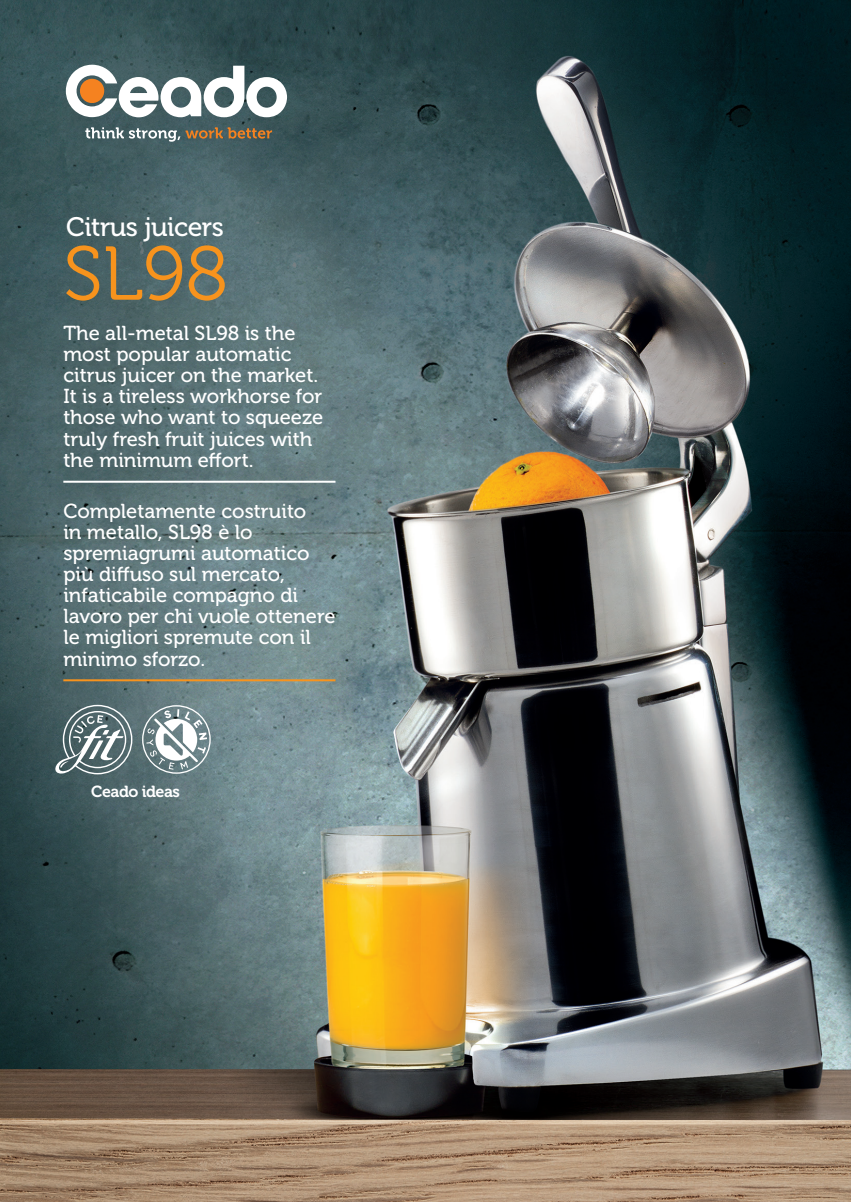
<style>
.page{position:relative;width:851px;height:1202px;background:#fff}
.page>*{position:absolute;margin:0;border:0;box-sizing:border-box;transform-origin:0 0}
.t1{font:76px "Museo 300";color:#f7931d}
.t2{font:26.6px "Museo 500";letter-spacing:-.02em;color:#fff}
.t3{font:20.2px/21.2px "Museo 500";color:#fff}
.t4{font:16px "Museo 700";letter-spacing:-.03em;color:#fff}
</style>
<div class="page">
<img style="left:0;top:0;width:850px;height:1202px">
<svg style="left:66px;top:65px;width:221px;height:52px"></svg>
<div style="left:80px;top:79px;width:24px;height:24px;background:#f58220;border-radius:50%"></div>
<svg style="left:85px;top:127px;width:187px;height:15px;background:#72776e"></svg>
<hr style="left:63px;top:679px;width:272px;height:2px;background:#f7931d">
<hr style="left:63px;top:481px;width:272px;height:2px;background:#fff">
<svg style="left:52px;top:705px;width:80px;height:70px;background:#728487"></svg>
<svg style="left:142px;top:705px;width:69px;height:69px"></svg>
<h2 class="t2" style="left:66px;top:212px;width:159px">Citrus juicers</h2>
<h1 class="t1" style="left:63px;top:233px;width:166px">SL98</h1>
<p class="t3" style="left:63px;top:323px;width:261px">The all-metal SL98 is the most popular automatic citrus juicer on the market.<br>It is a tireless workhorse for those who want to squeeze truly fresh fruit juices with the minimum effort.</p>
<p class="t3" style="left:63px;top:500px;width:273px">Completamente costruito<br>in metallo, SL98 è lo spremiagrumi automatico più diffuso sul mercato, infaticabile compagno di lavoro per chi vuole ottenere le migliori spremute con il minimo sforzo.</p>
<p class="t4" style="left:91px;top:783px;width:90px">Ceado ideas</p>
</div>
